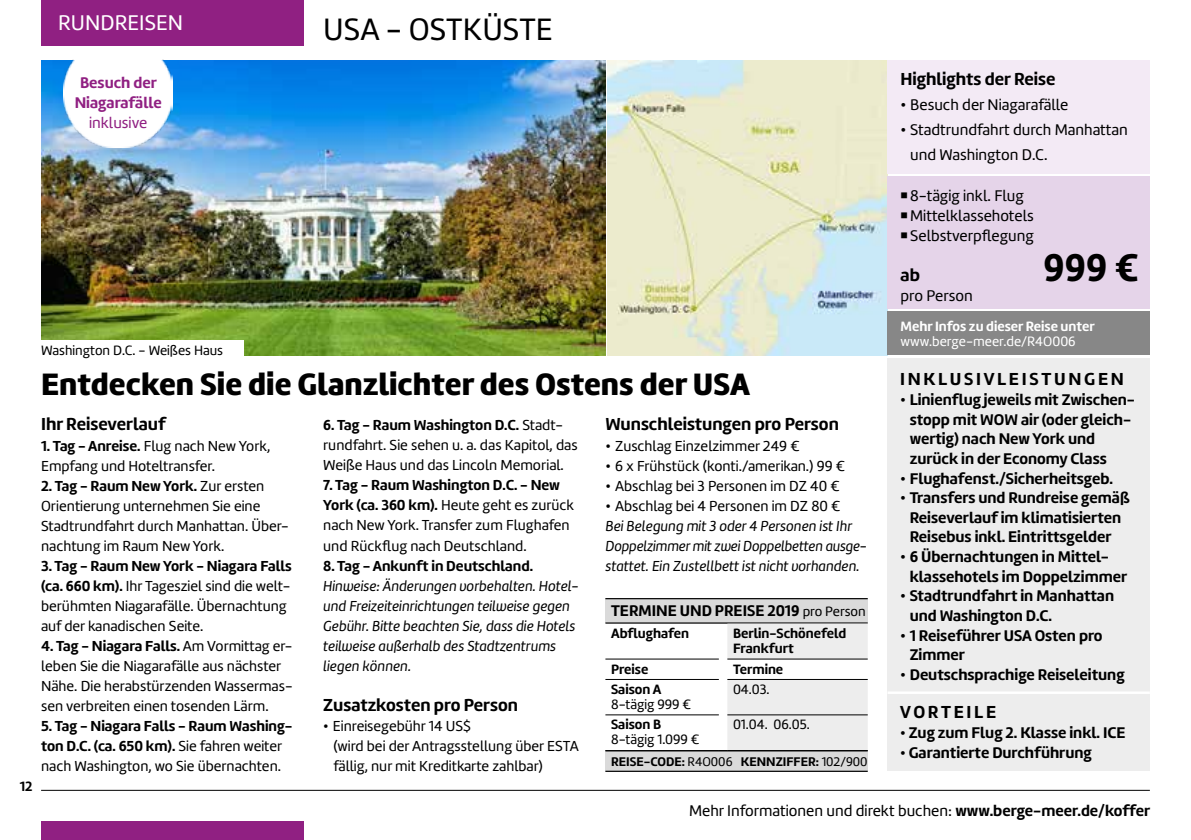
<style>
.page{position:relative;width:1191px;height:840px;background:#fff}
.page>*{position:absolute;margin:0;border:0;box-sizing:border-box;transform-origin:0 0}
.t1{font:700 40px "Marine";color:#000}
.t2{font:900 32px "Marine";color:#000}
.t3{font:32px "Marine";color:#000}
.t4{font:22px "Marine";color:#fff}
.t5{font:700 18px "Marine";color:#000}
.t6{font:700 18px "Marine";letter-spacing:.15em;color:#000}
.t7{font:700 16px/19.6px "Marine";color:#000}
.t8{font:16px/25px "Marine";color:#000}
.t9{font:700 16px/20px "Marine";color:#902082;text-align:center}
.t10{font:16px "Marine";color:#902082}
.t11{font:15px/20px "Marine";color:#000}
.t12{font:italic 15px/20px "Marine";color:#000}
.t13{font:700 15px/20px "Marine";color:#000}
.t14{font:14px "Marine";color:#000}
.t15{font:700 14px/15px "Marine";color:#000}
.t16{font:700 14px "Marine";color:#fff}
.t17{font:14px "Marine";color:#fff}
.t18{font:700 13px "Marine";color:#000}
.s1{font-weight:700}
.s2{font-weight:400}
.s3{font-weight:400;font-size:14px}
</style>
<div class="page">
<div style="left:41px;top:0;width:262px;height:45px;background:#902082"></div>
<img style="left:41px;top:60px;width:564px;height:295px">
<img style="left:63px;top:59px;width:110px;height:88px">
<div style="left:41px;top:340px;width:202px;height:20px;background:#fff"></div>
<img style="left:607px;top:60px;width:280px;height:295px">
<div style="left:887px;top:60px;width:262px;height:114px;background:#f3eaf5"></div>
<div style="left:887px;top:176px;width:262px;height:133px;background:#e5d4e9"></div>
<div style="left:887px;top:311px;width:262px;height:44px;background:#878787"></div>
<div style="left:605px;top:598px;width:262px;height:24px;background:#dadada"></div>
<hr style="left:605px;top:597px;width:262px;height:2px;background:#000">
<hr style="left:605px;top:622px;width:262px;height:1px;background:#000">
<hr style="left:605px;top:658px;width:114px;height:1px;background:#000">
<hr style="left:605px;top:678px;width:114px;height:1px;background:#000">
<hr style="left:605px;top:714px;width:114px;height:1px;background:#000">
<svg style="left:719px;top:623px;width:148px;height:126px"></svg>
<div style="left:605px;top:750px;width:262px;height:20px;background:#dadada"></div>
<hr style="left:605px;top:749px;width:262px;height:2px;background:#000">
<hr style="left:605px;top:770px;width:262px;height:1px;background:#000">
<div style="left:887px;top:357px;width:262px;height:335px;background:#ededed"></div>
<div style="left:887px;top:692px;width:262px;height:78px;background:#ededed"></div>
<hr style="left:887px;top:691px;width:262px;height:2px;background:#fff">
<div style="left:41px;top:820px;width:262px;height:19px;background:#902082"></div>
<hr style="left:41px;top:789px;width:1108px;height:1px;background:#000">
<p class="t15" style="left:20px;top:778px;width:14px">12</p>
<h3 class="t4" style="left:58px;top:8px;width:126px">RUNDREISEN</h3>
<h2 class="t3" style="left:323px;top:9px;width:231px">USA - OSTKÜSTE</h2>
<p class="t9" style="left:75px;top:72px;width:88px">Besuch der<br>Niagarafälle</p>
<p class="t10" style="left:89px;top:112px;width:60px">inklusive</p>
<p class="t14" style="left:41px;top:341px;width:183px">Washington D.C. - Weißes Haus</p>
<h2 class="t2" style="left:41px;top:363px;width:710px">Entdecken Sie die Glanzlichter des Ostens der USA</h2>
<p class="t5" style="left:41px;top:412px;width:126px">Ihr Reiseverlauf</p>
<p class="t11" style="left:41px;top:435px;width:231px"><span class="s1">1. Tag - Anreise.</span> Flug nach New York,<br>Empfang und Hoteltransfer.</p>
<p class="t11" style="left:41px;top:475px;width:249px"><span class="s1">2. Tag - Raum New York.</span> Zur ersten Orientierung unternehmen Sie eine Stadtrundfahrt durch Manhattan. Über&shy;nachtung im Raum New York.</p>
<p class="t11" style="left:41px;top:555px;width:252px"><span class="s1">3. Tag - Raum New York - Niagara Falls (ca. 660 km).</span> Ihr Tagesziel sind die welt&shy;berühmten Niagarafälle. Übernachtung auf der kanadischen Seite.</p>
<p class="t11" style="left:41px;top:635px;width:253px"><span class="s1">4. Tag - Niagara Falls.</span> Am Vormittag er&shy;leben Sie die Niagarafälle aus nächster Nähe. Die herabstürzenden Wassermas&shy;sen verbreiten einen tosenden Lärm.</p>
<p class="t13" style="left:41px;top:715px;width:253px">5. Tag - Niagara Falls - Raum Washing&shy;ton D.C. (ca. 650 km). <span class="s2">Sie fahren weiter nach Washington, wo Sie übernachten.</span></p>
<p class="t5" style="left:605px;top:412px;width:235px">Wunschleistungen pro Person</p>
<p class="t11" style="left:605px;top:435px;width:196px">• Zuschlag Einzelzimmer 249 €</p>
<p class="t11" style="left:605px;top:455px;width:241px">• 6 x Frühstück (konti./amerikan.) 99 €</p>
<p class="t11" style="left:605px;top:475px;width:236px">• Abschlag bei 3 Personen im DZ 40 €</p>
<p class="t11" style="left:605px;top:495px;width:236px">• Abschlag bei 4 Personen im DZ 80 €</p>
<p class="t12" style="left:605px;top:515px;width:263px">Bei Belegung mit 3 oder 4 Personen ist Ihr<br>Doppelzimmer mit zwei Doppelbetten ausge&shy;stattet. Ein Zustellbett ist nicht vorhanden.</p>
<p class="t7" style="left:611px;top:600px;width:256px">TERMINE UND PREISE 2019 <span class="s3">pro Person</span></p>
<p class="t15" style="left:611px;top:625px;width:80px">Abflughafen</p>
<p class="t15" style="left:733px;top:625px;width:115px">Berlin-Schönefeld<br>Frankfurt</p>
<p class="t15" style="left:611px;top:660px;width:39px">Preise</p>
<p class="t15" style="left:733px;top:660px;width:52px">Termine</p>
<p class="t15" style="left:611px;top:681px;width:52px">Saison A</p>
<p class="t14" style="left:611px;top:695px;width:82px">8-tägig 999 €</p>
<p class="t11" style="left:323px;top:415px;width:256px"><span class="s1">6. Tag - Raum Washington D.C.</span> Stadt&shy;rundfahrt. Sie sehen u. a. das Kapitol, das<br>Weiße Haus und das Lincoln Memorial.</p>
<p class="t11" style="left:323px;top:475px;width:252px"><span class="s1">7. Tag - Raum Washington D.C. - New York (ca. 360 km).</span> Heute geht es zurück nach New York. Transfer zum Flughafen und Rückflug nach Deutschland.</p>
<p class="t13" style="left:323px;top:555px;width:211px">8. Tag - Ankunft in Deutschland.</p>
<p class="t12" style="left:323px;top:575px;width:257px">Hinweise: Änderungen vorbehalten. Hotel&shy;und Freizeiteinrichtungen teilweise gegen Gebühr. Bitte beachten Sie, dass die Hotels teilweise außerhalb des Stadtzentrums liegen können.</p>
<p class="t5" style="left:323px;top:692px;width:196px">Zusatzkosten pro Person</p>
<p class="t11" style="left:333px;top:715px;width:247px;text-indent:-10px">• Einreisegebühr 14 US$<br>(wird bei der Antragsstellung über ESTA fällig, nur mit Kreditkarte zahlbar)</p>
<p class="t14" style="left:733px;top:680px;width:38px">04.03.</p>
<p class="t15" style="left:611px;top:716px;width:52px">Saison B</p>
<p class="t14" style="left:611px;top:730px;width:90px">8-tägig 1.099 €</p>
<p class="t14" style="left:733px;top:715px;width:78px">01.04. 06.05.</p>
<p class="t18" style="left:611px;top:752px;width:258px">REISE-CODE: <span class="s2">R4O006</span> KENNZIFFER: <span class="s2">102/900</span></p>
<p class="t5" style="left:900px;top:67px;width:156px">Highlights der Reise</p>
<p class="t8" style="left:900px;top:92px;width:169px">• Besuch der Niagarafälle</p>
<p class="t8" style="left:910px;top:117px;width:219px;text-indent:-10px">• Stadtrundfahrt durch Manhattan und Washington D.C.</p>
<p class="t8" style="left:900px;top:183px;width:125px">■ 8-tägig inkl. Flug</p>
<p class="t8" style="left:900px;top:203px;width:135px">■ Mittelklassehotels</p>
<p class="t8" style="left:900px;top:223px;width:135px">■ Selbstverpflegung</p>
<p class="t5" style="left:900px;top:262px;width:21px">ab</p>
<h1 class="t1" style="left:1043px;top:241px;width:97px">999 €</h1>
<p class="t8" style="left:900px;top:282px;width:74px">pro Person</p>
<p class="t16" style="left:900px;top:316px;width:196px">Mehr Infos zu dieser Reise unter</p>
<p class="t17" style="left:900px;top:332px;width:177px">www.berge-meer.de/R4O006</p>
<p class="t6" style="left:900px;top:367px;width:225px">INKLUSIVLEISTUNGEN</p>
<p class="t7" style="left:909px;top:389px;width:227px;text-indent:-10px"><span class="s2">•</span> Linienflug jeweils mit Zwischen&shy;stopp mit WOW air (oder gleich&shy;wertig) nach New York und zurück in der Economy Class</p>
<p class="t7" style="left:900px;top:468px;width:214px"><span class="s2">•</span> Flughafenst./Sicherheitsgeb.</p>
<p class="t7" style="left:900px;top:487px;width:231px;text-align:center"><span class="s2">•</span> Transfers und Rundreise gemäß<br>Reiseverlauf im klimatisierten<br>Reisebus inkl. Eintrittsgelder</p>
<p class="t7" style="left:909px;top:546px;width:219px;text-indent:-10px"><span class="s2">•</span> 6 Übernachtungen in Mittel&shy;klassehotels im Doppelzimmer</p>
<p class="t7" style="left:909px;top:585px;width:206px;text-indent:-10px"><span class="s2">•</span> Stadtrundfahrt in Manhattan und Washington D.C.</p>
<p class="t7" style="left:909px;top:624px;width:194px;text-indent:-10px"><span class="s2">•</span> 1 Reiseführer USA Osten pro<br>Zimmer</p>
<p class="t7" style="left:900px;top:664px;width:226px"><span class="s2">•</span> Deutschsprachige Reiseleitung</p>
<p class="t6" style="left:900px;top:699px;width:98px">VORTEILE</p>
<p class="t7" style="left:900px;top:722px;width:227px">• Zug zum Flug 2. Klasse inkl. ICE</p>
<p class="t7" style="left:900px;top:742px;width:193px">• Garantierte Durchführung</p>
<p class="t8" style="left:689px;top:797px;width:462px">Mehr Informationen und direkt buchen: <span class="s1">www.berge-meer.de/koffer</span></p>
</div>
